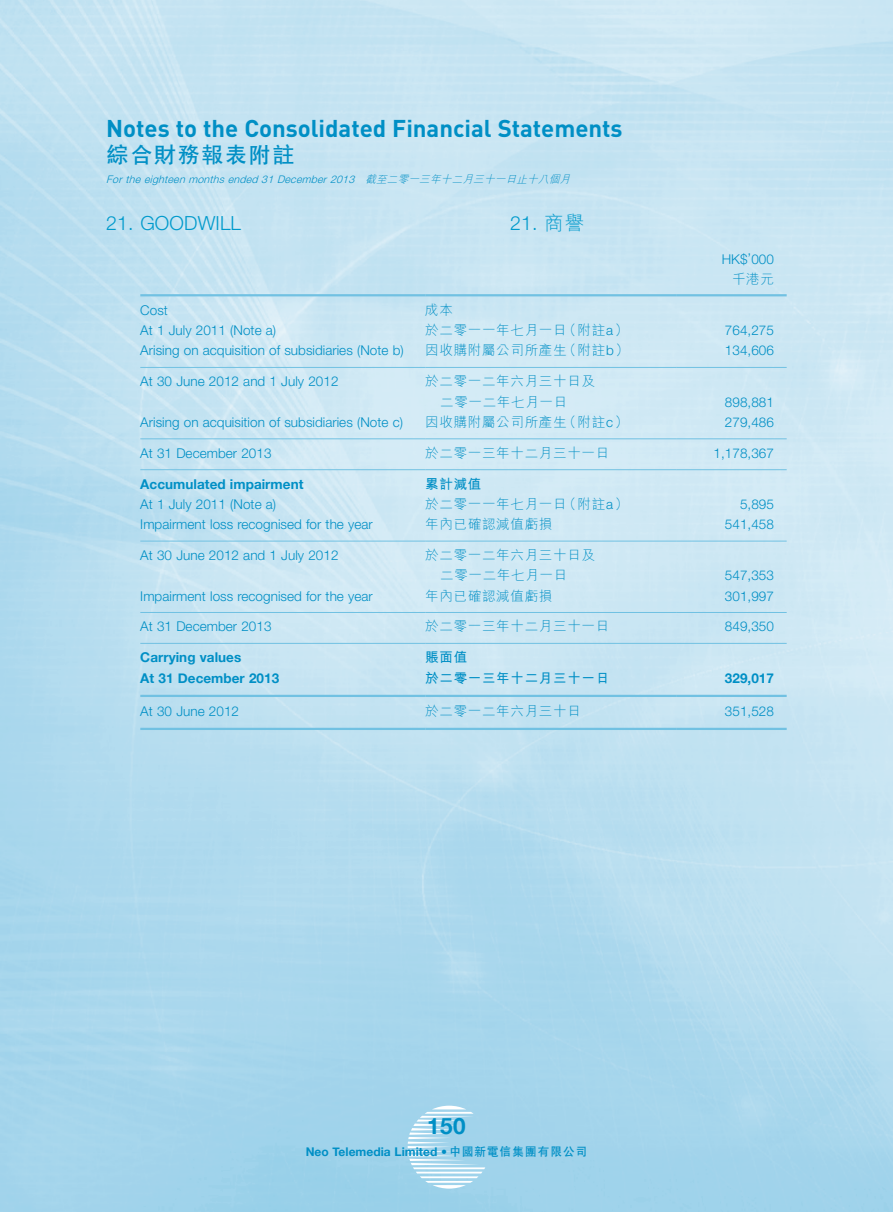
<style>
.page{position:relative;width:893px;height:1212px;background:#fff}
.page>*{position:absolute;margin:0;border:0;box-sizing:border-box;transform-origin:0 0}
.t1{font:700 24px "DIN";color:#008fc5}
.t2{font:700 22.5px "C Hei 2 HK";letter-spacing:.055em;color:#008fc5}
.t3{font:700 22.5px "Helvetica Neue";color:#008fc5}
.Heading_1{font:300 19.5px "Helvetica Neue LT Std";color:#009acc}
.C_Heading_1{font:300 19.5px "Helvetica Neue LT Std";color:#009acc}
.Body_Text{font:300 13.5px "Helvetica Neue LT Std";letter-spacing:.005em;color:#008fc5}
.Body_Text-2{font:300 13.5px/20.2px "M Hei HK";letter-spacing:.055em;color:#008fc5}
.Body_Text-3{font:700 13.5px "Helvetica Neue";letter-spacing:.005em;color:#008fc5}
.Body_Text-4{font:700 13.5px "M Hei HK";letter-spacing:.055em;color:#008fc5}
.t4{font:700 12px "Helvetica Neue";letter-spacing:.005em;color:#008fc5}
.t5{font:italic 300 10.5px "Helvetica Neue LT Std";color:#008fc5}
.s1{font-family:"M Hei HK"}
.s2{font-family:"Helvetica Neue LT Std"}
.s3{font-family:"C Hei 2 HK"}
</style>
<div class="page">
<svg style="left:408px;top:1106px;width:77px;height:82px;background:#b3dbee"></svg>
<hr style="left:140px;top:294px;width:285px;height:2px;background:#71c1e2">
<hr style="left:425px;top:294px;width:251px;height:2px;background:#71c1e2">
<hr style="left:676px;top:294px;width:111px;height:2px;background:#71c1e2">
<hr style="left:140px;top:367px;width:285px;height:1px;background:#71c1e2">
<hr style="left:425px;top:367px;width:251px;height:1px;background:#71c1e2">
<hr style="left:676px;top:367px;width:111px;height:1px;background:#71c1e2">
<hr style="left:140px;top:438px;width:285px;height:1px;background:#71c1e2">
<hr style="left:425px;top:438px;width:251px;height:1px;background:#71c1e2">
<hr style="left:676px;top:438px;width:111px;height:1px;background:#71c1e2">
<hr style="left:140px;top:469px;width:285px;height:1px;background:#71c1e2">
<hr style="left:425px;top:469px;width:251px;height:1px;background:#71c1e2">
<hr style="left:676px;top:469px;width:111px;height:1px;background:#71c1e2">
<hr style="left:140px;top:541px;width:285px;height:1px;background:#71c1e2">
<hr style="left:425px;top:541px;width:251px;height:1px;background:#71c1e2">
<hr style="left:676px;top:541px;width:111px;height:1px;background:#71c1e2">
<hr style="left:140px;top:612px;width:285px;height:1px;background:#71c1e2">
<hr style="left:425px;top:612px;width:251px;height:1px;background:#71c1e2">
<hr style="left:676px;top:612px;width:111px;height:1px;background:#71c1e2">
<hr style="left:140px;top:643px;width:285px;height:1px;background:#71c1e2">
<hr style="left:425px;top:643px;width:251px;height:1px;background:#71c1e2">
<hr style="left:676px;top:643px;width:111px;height:1px;background:#71c1e2">
<hr style="left:140px;top:695px;width:285px;height:2px;background:#71c1e2">
<hr style="left:425px;top:695px;width:251px;height:2px;background:#71c1e2">
<hr style="left:676px;top:695px;width:111px;height:2px;background:#71c1e2">
<hr style="left:140px;top:728px;width:285px;height:2px;background:#71c1e2">
<hr style="left:425px;top:728px;width:251px;height:2px;background:#71c1e2">
<hr style="left:676px;top:728px;width:111px;height:2px;background:#71c1e2">
<h1 class="t1" style="left:106px;top:113px;width:518px">Notes to the Consolidated Financial Statements</h1>
<h2 class="t2" style="left:106px;top:144px;width:190px">綜合財務報表附註</h2>
<p class="t5" style="left:106px;top:173px;width:468px">For the eighteen months ended 31 December 2013 <span class="s1">截至二零一三年十二月三十一日止十八個月</span></p>
<p class="Heading_1" style="left:106px;top:211px;width:136px">21. GOODWILL</p>
<p class="C_Heading_1" style="left:510px;top:211px;width:76px">21. <span class="s1">商譽</span></p>
<p class="Body_Text" style="left:722px;top:251px;width:54px">HK$’000</p>
<p class="Body_Text-2" style="left:732px;top:269px;width:43px">千港元</p>
<p class="Body_Text" style="left:140px;top:302px;width:29px">Cost</p>
<p class="Body_Text-2" style="left:425px;top:300px;width:29px">成本</p>
<p class="Body_Text" style="left:140px;top:322px;width:137px">At 1 July 2011 (Note a)</p>
<p class="Body_Text-2" style="left:425px;top:320px;width:204px">於二零一一年七月一日（附註<span class="s2">a</span>）</p>
<p class="Body_Text" style="left:725px;top:322px;width:51px">764,275</p>
<p class="Body_Text" style="left:140px;top:342px;width:265px">Arising on acquisition of subsidiaries (Note b)</p>
<p class="Body_Text-2" style="left:425px;top:340px;width:205px">因收購附屬公司所產生（附註<span class="s2">b</span>）</p>
<p class="Body_Text" style="left:725px;top:342px;width:51px">134,606</p>
<p class="Body_Text" style="left:140px;top:373px;width:200px">At 30 June 2012 and 1 July 2012</p>
<p class="Body_Text-2" style="left:440px;top:371px;width:156px;text-indent:-15px">於二零一二年六月三十日及二零一二年七月一日</p>
<p class="Body_Text" style="left:725px;top:393px;width:51px">898,881</p>
<p class="Body_Text" style="left:140px;top:414px;width:264px">Arising on acquisition of subsidiaries (Note c)</p>
<p class="Body_Text-2" style="left:425px;top:412px;width:204px">因收購附屬公司所產生（附註<span class="s2">c</span>）</p>
<p class="Body_Text" style="left:725px;top:414px;width:51px">279,486</p>
<p class="Body_Text" style="left:140px;top:445px;width:133px">At 31 December 2013</p>
<p class="Body_Text-2" style="left:425px;top:442px;width:186px">於二零一三年十二月三十一日</p>
<p class="Body_Text" style="left:714px;top:445px;width:62px">1,178,367</p>
<p class="Body_Text-3" style="left:140px;top:475px;width:165px">Accumulated impairment</p>
<p class="Body_Text-4" style="left:425px;top:474px;width:58px">累計減值</p>
<p class="Body_Text" style="left:140px;top:496px;width:137px">At 1 July 2011 (Note a)</p>
<p class="Body_Text-2" style="left:425px;top:494px;width:204px">於二零一一年七月一日（附註<span class="s2">a</span>）</p>
<p class="Body_Text" style="left:740px;top:496px;width:35px">5,895</p>
<p class="Body_Text" style="left:140px;top:516px;width:234px">Impairment loss recognised for the year</p>
<p class="Body_Text-2" style="left:425px;top:514px;width:129px">年內已確認減值虧損</p>
<p class="Body_Text" style="left:725px;top:516px;width:51px">541,458</p>
<p class="Body_Text" style="left:140px;top:547px;width:200px">At 30 June 2012 and 1 July 2012</p>
<p class="Body_Text-2" style="left:440px;top:545px;width:156px;text-indent:-15px">於二零一二年六月三十日及二零一二年七月一日</p>
<p class="Body_Text" style="left:725px;top:567px;width:51px">547,353</p>
<p class="Body_Text" style="left:140px;top:587px;width:234px">Impairment loss recognised for the year</p>
<p class="Body_Text-2" style="left:425px;top:585px;width:129px">年內已確認減值虧損</p>
<p class="Body_Text" style="left:725px;top:587px;width:51px">301,997</p>
<p class="Body_Text" style="left:140px;top:618px;width:133px">At 31 December 2013</p>
<p class="Body_Text-2" style="left:425px;top:616px;width:186px">於二零一三年十二月三十一日</p>
<p class="Body_Text" style="left:725px;top:618px;width:51px">849,350</p>
<p class="Body_Text-3" style="left:140px;top:649px;width:102px">Carrying values</p>
<p class="Body_Text-4" style="left:425px;top:647px;width:43px">賬面值</p>
<p class="Body_Text-3" style="left:140px;top:669px;width:140px">At 31 December 2013</p>
<p class="Body_Text-4" style="left:425px;top:668px;width:186px">於二零一三年十二月三十一日</p>
<p class="Body_Text-3" style="left:725px;top:669px;width:51px">329,017</p>
<p class="Body_Text" style="left:140px;top:702px;width:100px">At 30 June 2012</p>
<p class="Body_Text-2" style="left:425px;top:700px;width:157px">於二零一二年六月三十日</p>
<p class="Body_Text" style="left:725px;top:702px;width:51px">351,528</p>
<h2 class="t3" style="left:427px;top:1112px;width:40px">150</h2>
<p class="t4" style="left:306px;top:1144px;width:283px">Neo Telemedia Limited •<span class="s3">中國新電信集團有限公司</span></p>
</div>
